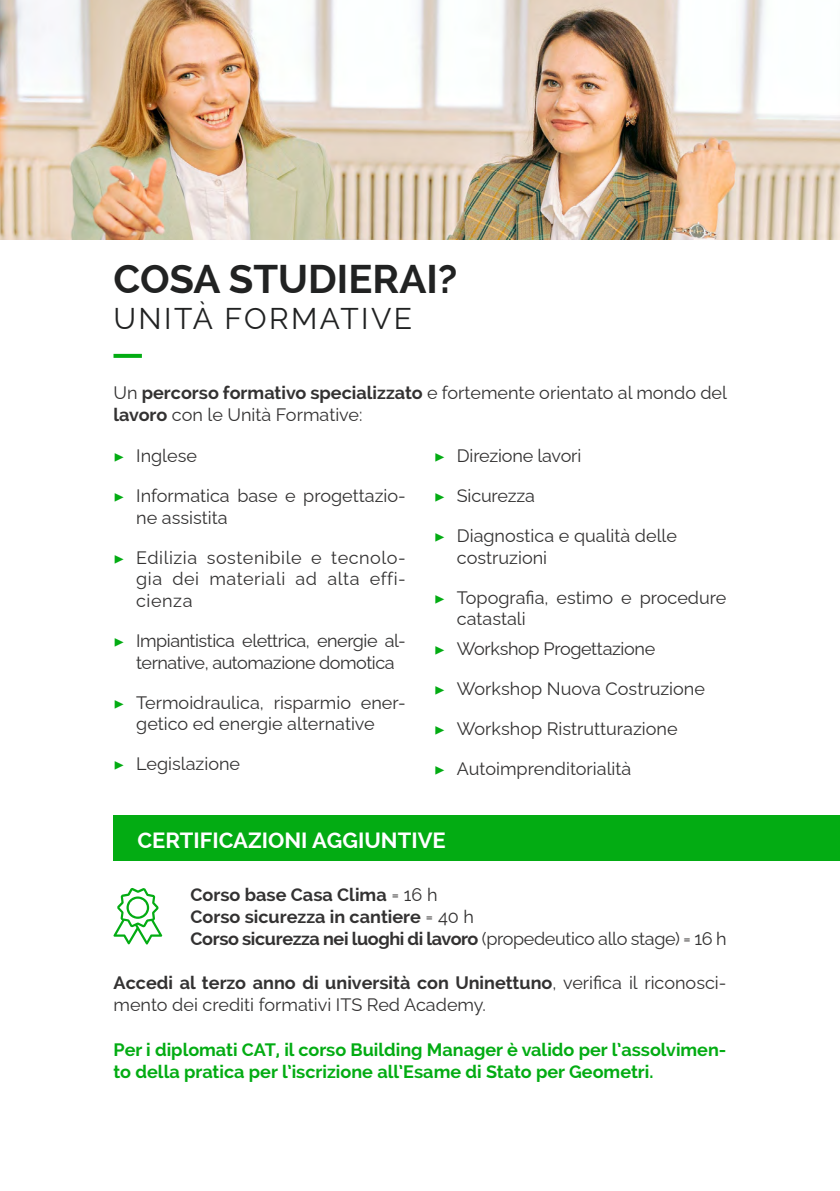
<style>
.page{position:relative;width:840px;height:1191px;background:#fff}
.page>*{position:absolute;margin:0;border:0;box-sizing:border-box;transform-origin:0 0}
.t1{font:700 40px "Raleway";color:#212222}
.t2{font:30px "Raleway";letter-spacing:.08em;color:#212222}
.t3{font:700 22px "Raleway";color:#fff}
.t4{font:18px/21.6px "Raleway";color:#333232}
.t5{font:700 18px/21.6px "Raleway";color:#03ac13}
.t6{font:700 18px/21.6px "Raleway";color:#333232}
.t7{font:18px/21.6px "Raleway";letter-spacing:-.025em;color:#333232}
.t8{font:18px "Raleway";letter-spacing:-.02em;color:#333232}
.s1{font-weight:700}
.s2{font-family:"Minion Pro";color:#03ac13}
.s3{font-weight:400}
</style>
<div class="page">
<div style="left:113px;top:815px;width:726px;height:45px;background:#03ac13"></div>
<svg style="left:113px;top:354px;width:29px;height:4px"></svg>
<svg style="left:113px;top:888px;width:49px;height:56px"></svg>
<img style="left:0;top:0;width:839px;height:240px">
<h1 class="t1" style="left:113px;top:256px;width:345px">COSA STUDIERAI?</h1>
<h2 class="t2" style="left:113px;top:295px;width:300px">UNITÀ FORMATIVE</h2>
<p class="t4" style="left:113px;top:380px;width:614px">Un <span class="s1">percorso formativo specializzato</span> e fortemente orientato al mondo del <span class="s1">lavoro</span> con le Unità Formative:</p>
<p class="t4" style="left:113px;top:443px;width:85px"><span class="s2">▶</span> Inglese</p>
<p class="t4" style="left:136px;top:483px;width:271px;text-indent:-23px"><span class="s2">▶</span> Informatica base e progettazio&shy;ne assistita</p>
<p class="t4" style="left:136px;top:544px;width:271px;text-align:justify;text-indent:-23px"><span class="s2">▶</span> Edilizia sostenibile e tecnolo&shy;gia dei materiali ad alta effi&shy;cienza</p>
<p class="t7" style="left:136px;top:628px;width:271px;text-indent:-23px"><span class="s2">▶</span> Impiantistica elettrica, energie al&shy;ternative, automazione domotica</p>
<p class="t4" style="left:113px;top:689px;width:293px;text-align:center"><span class="s2">▶</span> Termoidraulica, risparmio ener&shy;getico ed energie alternative</p>
<p class="t4" style="left:113px;top:751px;width:128px"><span class="s2">▶</span> Legislazione</p>
<p class="t4" style="left:434px;top:443px;width:149px"><span class="s2">▶</span> Direzione lavori</p>
<p class="t4" style="left:434px;top:483px;width:102px"><span class="s2">▶</span> Sicurezza</p>
<p class="t4" style="left:456px;top:523px;width:221px;text-indent:-23px"><span class="s2">▶</span> Diagnostica e qualità delle costruzioni</p>
<p class="t4" style="left:456px;top:584px;width:271px;text-indent:-23px"><span class="s2">▶</span> Topografia, estimo e procedure catastali</p>
<p class="t8" style="left:434px;top:634px;width:222px"><span class="s2">▶</span> Workshop Progettazione</p>
<p class="t4" style="left:434px;top:676px;width:272px"><span class="s2">▶</span> Workshop Nuova Costruzione</p>
<p class="t4" style="left:434px;top:716px;width:245px"><span class="s2">▶</span> Workshop Ristrutturazione</p>
<p class="t4" style="left:434px;top:756px;width:198px"><span class="s2">▶</span> Autoimprenditorialità</p>
<p class="t3" style="left:137px;top:828px;width:310px">CERTIFICAZIONI AGGIUNTIVE</p>
<p class="t6" style="left:190px;top:884px;width:537px">Corso base Casa Clima <span class="s3">= 16 h<br></span>Corso sicurezza in cantiere <span class="s3">= 40 h<br></span>Corso sicurezza nei luoghi di lavoro <span class="s3">(propedeutico allo stage) = 16 h</span></p>
<p class="t4" style="left:113px;top:970px;width:614px"><span class="s1">Accedi al terzo anno di università con Uninettuno</span>, verifica il riconosci&shy;mento dei crediti formativi ITS Red Academy.</p>
<p class="t5" style="left:113px;top:1039px;width:614px">Per i diplomati CAT, il corso Building Manager è valido per l’assolvimen&shy;to della pratica per l’iscrizione all’Esame di Stato per Geometri.</p>
</div>
